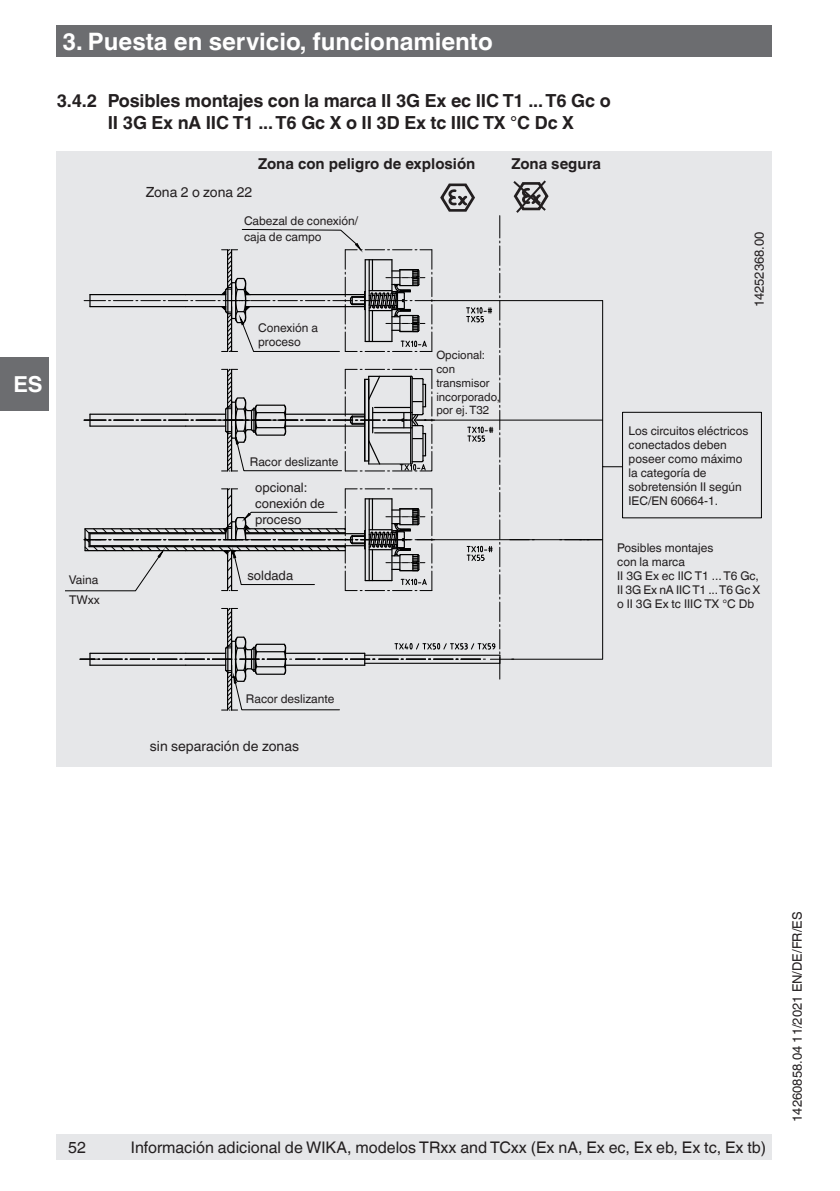
<style>
.page{position:relative;width:840px;height:1191px;background:#fff}
.page>*{position:absolute;margin:0;border:0;box-sizing:border-box;transform-origin:0 0}
.t1{font:700 24px "Helvetica World";color:#fff}
.t2{font:700 22px "Helvetica World";color:#fff}
.t3{font:700 18px/22px "Helvetica World";letter-spacing:-.01em;color:#231f20}
.t4{font:16px "Helvetica World";color:#231f20}
.t5{font:700 15px "Helvetica World";color:#231f20}
.t6{font:14px "Helvetica World";color:#231f20}
.t7{font:13px/16px "Helvetica World";color:#231f20}
.t8{font:12px/14px "Helvetica World";color:#231f20}
.t9{font:11.6px/13.8px "Helvetica World";color:#231f20}
</style>
<div class="page">
<div style="left:0;top:357px;width:48px;height:54px;background:#6c6d70"></div>
<div style="left:57px;top:26px;width:714px;height:31px;background:#6c6d70"></div>
<div style="left:57px;top:1134px;width:714px;height:25px;background:#e6e7e9"></div>
<div style="left:57px;top:151px;width:714px;height:616px;background:#e6e7e9"></div>
<hr style="left:434px;top:300px;width:168px;height:1px;background:#000">
<hr style="left:416px;top:420px;width:186px;height:1px;background:#000">
<hr style="left:416px;top:539px;width:186px;height:1px;background:#000">
<div style="left:622px;top:412px;width:139px;height:106px;border:1px solid #000"></div>
<svg style="left:601px;top:300px;width:21px;height:167px"></svg>
<hr style="left:602px;top:467px;width:1px;height:192px;background:#000">
<hr style="left:490px;top:659px;width:112px;height:1px;background:#000">
<svg style="left:65px;top:183px;width:435px;height:527px"></svg>
<svg style="left:513px;top:180px;width:35px;height:33px"></svg>
<h1 class="t1" style="left:62px;top:27px;width:431px">3. Puesta en servicio, funcionamiento</h1>
<h2 class="t2" style="left:13px;top:372px;width:31px">ES</h2>
<h3 class="t3" style="left:108px;top:90px;width:504px;text-indent:-51px">3.4.2 Posibles montajes con la marca II 3G Ex ec IIC T1 ... T6 Gc o<br>II 3G Ex nA IIC T1 ... T6 Gc X o II 3D Ex tc IIIC TX °C Dc X</h3>
<p class="t5" style="left:258px;top:155px;width:219px">Zona con peligro de explosión</p>
<p class="t5" style="left:511px;top:155px;width:91px">Zona segura</p>
<p class="t6" style="left:146px;top:184px;width:108px">Zona 2 o zona 22</p>
<p class="t8" style="left:244px;top:213px;width:115px;line-height:16px">Cabezal de conexión/ caja de campo</p>
<p class="t8" style="left:258px;top:321px;width:61px">Conexión a proceso</p>
<p class="t8" style="left:250px;top:455px;width:90px">Racor deslizante</p>
<p class="t7" style="left:255px;top:479px;width:71px">opcional: conexión de proceso</p>
<p class="t8" style="left:69px;top:573px;width:31px">Vaina</p>
<p class="t7" style="left:247px;top:567px;width:47px">soldada</p>
<p class="t8" style="left:69px;top:593px;width:32px">TWxx</p>
<p class="t9" style="left:436px;top:348px;width:65px">Opcional: con transmisor incorporado, por ej. T32</p>
<p class="t7" style="left:750px;top:307px;width:77px;rotate:-90deg">14252368.00</p>
<p class="t8" style="left:628px;top:424px;width:121px">Los circuitos eléctricos conectados deben poseer como máximo la categoría de sobretensión II según<br>IEC/EN 60664-1.</p>
<p class="t8" style="left:617px;top:540px;width:145px">Posibles montajes<br>con la marca<br>II 3G Ex ec IIC T1 ... T6 Gc,<br>II 3G Ex nA IIC T1 ... T6 Gc X o II 3G Ex tc IIIC TX °C Db</p>
<p class="t8" style="left:246px;top:692px;width:90px">Racor deslizante</p>
<p class="t6" style="left:150px;top:738px;width:150px">sin separación de zonas</p>
<h3 class="t4" style="left:68px;top:1137px;width:19px">52</h3>
<h3 class="t4" style="left:131px;top:1137px;width:636px">Información adicional de WIKA, modelos TRxx and TCxx (Ex nA, Ex ec, Ex eb, Ex tc, Ex tb)</h3>
<p class="t7" style="left:789px;top:1121px;width:211px;rotate:-90deg">14260858.04 11/2021 EN/DE/FR/ES</p>
</div>
